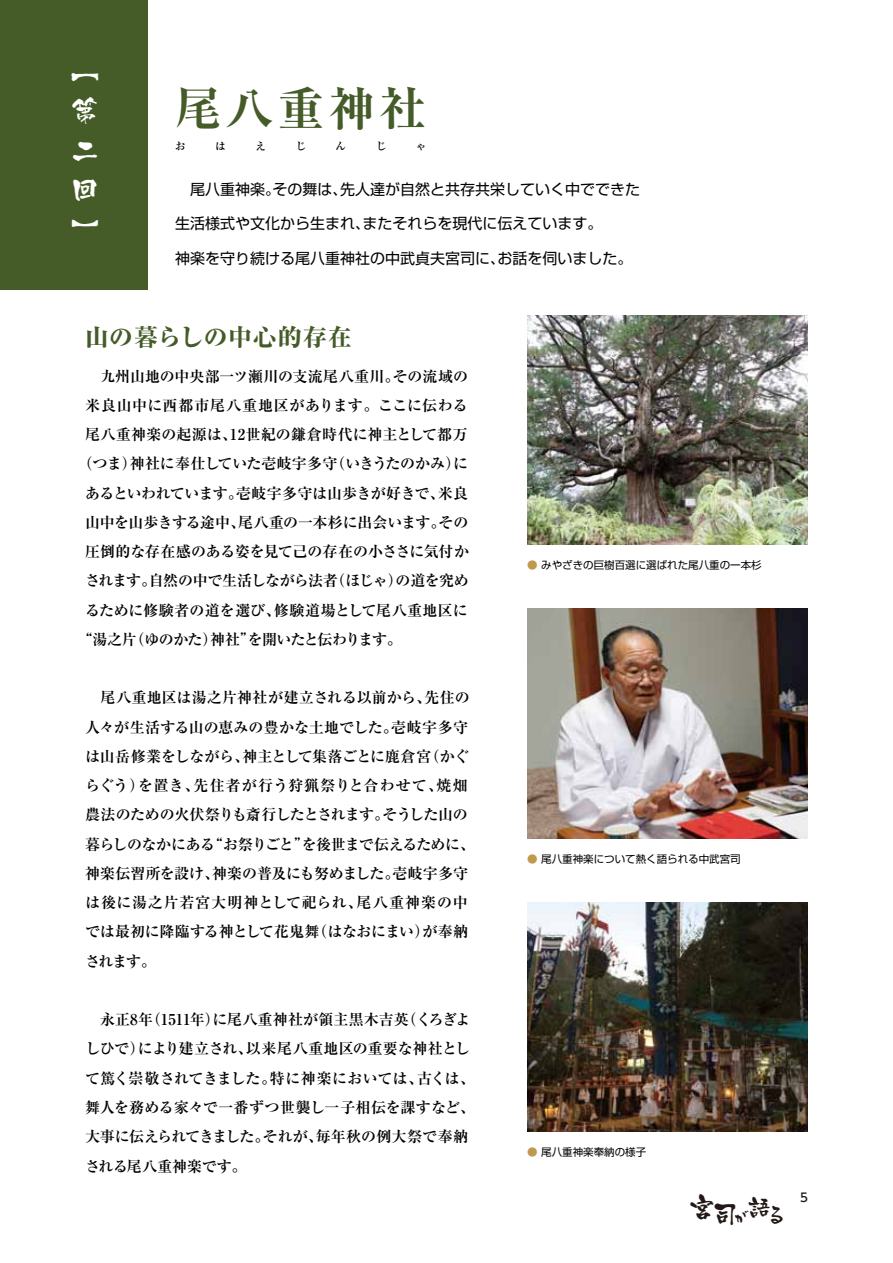
<style>
.page{position:relative;width:893px;height:1263px;background:#fff}
.page>*{position:absolute;margin:0;border:0;box-sizing:border-box;transform-origin:0 0}
.t1{font:700 expanded 46.5px "Ryumin Pro";letter-spacing:.1em;color:#455b28}
.t2{font:28.5px/39.9px "Kyo Madoka";color:#fff;text-align:justify}
.t3{font:27.15px "Kyo Madoka";color:#221815}
.t4{font:800 24px "Ryumin Pro";letter-spacing:.035em;color:#455b28}
.t5{font:700 15px/29.2px "Ryumin Pro";letter-spacing:-.01em;color:#040000}
.t6{font:15px "Shin Go Pro";color:#040000}
.t7{font:700 15px "Ryumin Pro";letter-spacing:.015em;color:#040000}
.t8{font:700 15px "Ryumin Pro";letter-spacing:-.035em;color:#040000}
.t9{font:700 15px "Ryumin Pro";letter-spacing:.04em;color:#040000}
.t10{font:700 15px "Ryumin Pro";letter-spacing:-.05em;color:#040000}
.t11{font:500 12px "UD Shin Go Pro";color:#221815}
.t12{font:10.5px "Shin Go Pro";color:#040000}
.t13{font:700 10.5px "Ryumin Pro";color:#040000}
.s1{color:#bf9a4e}
.s2{font-size:22.95px}
</style>
<div class="page">
<img style="left:527px;top:315px;width:281px;height:230px">
<img style="left:527px;top:609px;width:281px;height:229px">
<img style="left:527px;top:902px;width:281px;height:230px">
<div style="left:0;top:0;width:147px;height:289px;background:#455b28"></div>
<h2 class="t2" style="left:71px;top:50px;width:29px">︻第二回︼</h2>
<h1 class="t1" style="left:175px;top:72px;width:253px">尾八重神社</h1>
<p class="t13" style="left:175px;top:138px;width:12px">お</p>
<p class="t13" style="left:215px;top:138px;width:12px">は</p>
<p class="t13" style="left:255px;top:138px;width:12px">え</p>
<p class="t13" style="left:295px;top:138px;width:12px">じ</p>
<p class="t13" style="left:336px;top:138px;width:12px">ん</p>
<p class="t13" style="left:376px;top:138px;width:12px">じ</p>
<p class="t13" style="left:416px;top:138px;width:12px">ゃ</p>
<p class="t6" style="left:175px;top:177px;width:467px">　尾八重神楽。その舞は、先人達が自然と共存共栄していく中でできた</p>
<p class="t6" style="left:175px;top:211px;width:429px">生活様式や文化から生まれ、またそれらを現代に伝えています。</p>
<p class="t6" style="left:175px;top:246px;width:459px">神楽を守り続ける尾八重神社の中武貞夫宮司に、お話を伺いました。</p>
<h3 class="t4" style="left:85px;top:318px;width:268px">山の暮らしの中心的存在</h3>
<p class="t5" style="left:85px;top:360px;width:384px">　九州山地の中央部一ツ瀬川の支流尾八重川。その流域の</p>
<p class="t9" style="left:85px;top:393px;width:384px">米良山中に西都市尾八重地区があります。ここに伝わる</p>
<p class="t7" style="left:85px;top:423px;width:384px">尾八重神楽の起源は、12世紀の鎌倉時代に神主として都万</p>
<p class="t5" style="left:78px;top:448px;width:392px">（つま）神社に奉仕していた壱岐宇多守（いきうたのかみ）に</p>
<p class="t5" style="left:85px;top:477px;width:384px">あるといわれています。壱岐宇多守は山歩きが好きで、米良</p>
<p class="t5" style="left:85px;top:507px;width:385px">山中を山歩きする途中、尾八重の一本杉に出会います。その</p>
<p class="t5" style="left:85px;top:536px;width:385px">圧倒的な存在感のある姿を見て己の存在の小ささに気付か</p>
<p class="t8" style="left:85px;top:569px;width:385px">されます。自然の中で生活しながら法者（ほじゃ）の道を究め</p>
<p class="t7" style="left:85px;top:598px;width:384px">るために修験者の道を選び、修験道場として尾八重地区に</p>
<p class="t10" style="left:78px;top:627px;width:326px">“湯之片（ゆのかた）神社”を開いたと伝わります。</p>
<p class="t5" style="left:85px;top:682px;width:392px">　尾八重地区は湯之片神社が建立される以前から、先住の人々が生活する山の恵みの豊かな土地でした。壱岐宇多守は山岳修業をしながら、神主として集落ごとに鹿倉宮（かぐらぐう）を置き、先住者が行う狩猟祭りと合わせて、焼畑農法のための火伏祭りも斎行したとされます。そうした山の暮らしのなかにある“お祭りごと”を後世まで伝えるために、神楽伝習所を設け、神楽の普及にも努めました。壱岐宇多守は後に湯之片若宮大明神として祀られ、尾八重神楽の中では最初に降臨する神として花鬼舞（はなおにまい）が奉納されます。</p>
<p class="t5" style="left:85px;top:1004px;width:392px">　永正8年（1511年）に尾八重神社が領主黒木吉英（くろぎよしひで）により建立され、以来尾八重地区の重要な神社として篤く崇敬されてきました。特に神楽においては、古くは、舞人を務める家々で一番ずつ世襲し一子相伝を課すなど、大事に伝えられてきました。それが、毎年秋の例大祭で奉納される尾八重神楽です。</p>
<p class="t12" style="left:527px;top:556px;width:236px"><span class="s1">●</span> みやざきの巨樹百選に選ばれた尾八重の一本杉</p>
<p class="t12" style="left:527px;top:850px;width:215px"><span class="s1">●</span> 尾八重神楽について熱く語られる中武宮司</p>
<p class="t12" style="left:527px;top:1143px;width:120px"><span class="s1">●</span> 尾八重神楽奉納の様子</p>
<h3 class="t3" style="left:689px;top:1197px;width:101px">宮司<sub>が</sub><span class="s2">語</span><sub>る</sub></h3>
<p class="t11" style="left:800px;top:1188px;width:9px">5</p>
</div>
